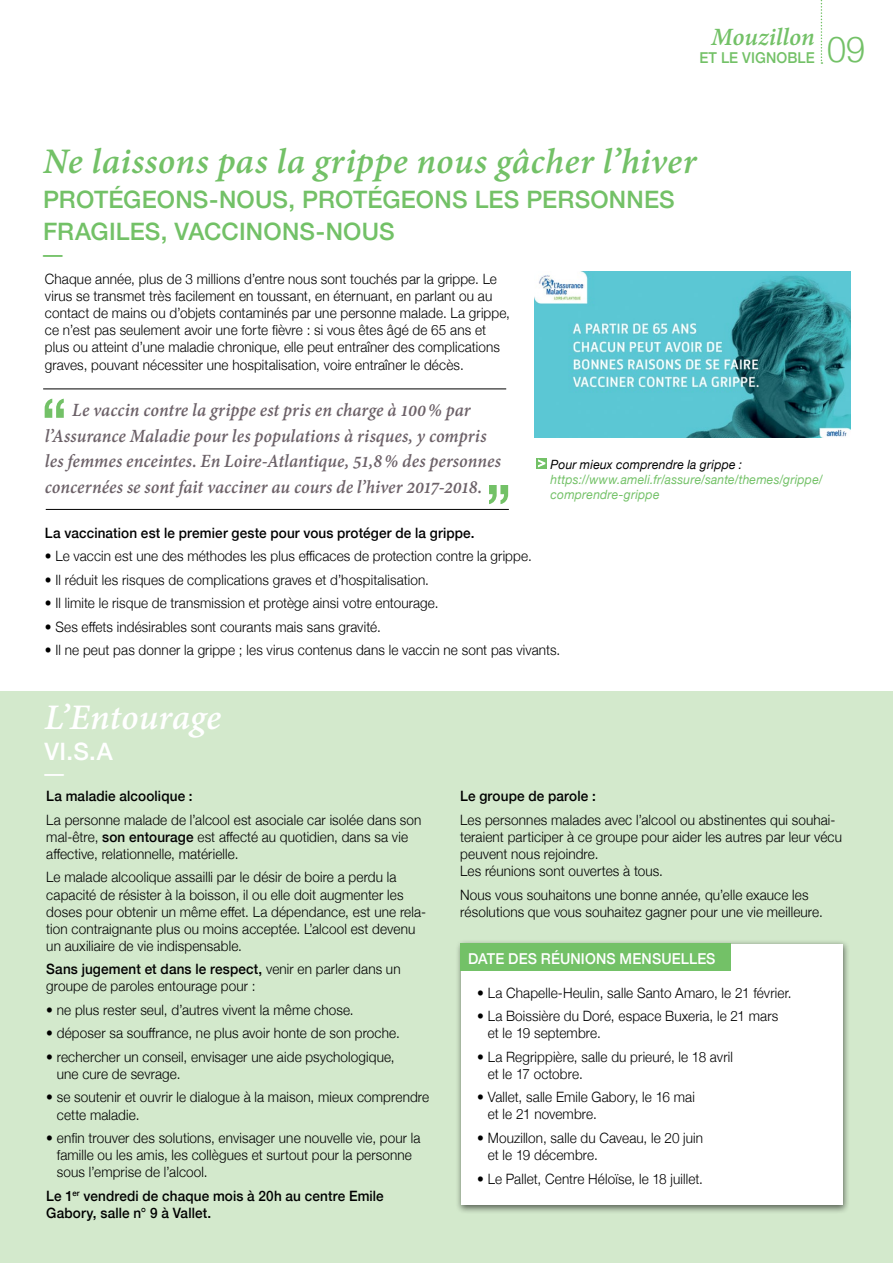
<style>
.page{position:relative;width:893px;height:1263px;background:#fff}
.page>*{position:absolute;margin:0;border:0;box-sizing:border-box;transform-origin:0 0}
.t1{font:italic 700 39px "Adobe Devanagari";letter-spacing:.005em;color:#73c167}
.t2{font:italic 700 39px "Adobe Devanagari";letter-spacing:.005em;color:#fff}
.t3{font:italic 700 39px "Helvetica Neue";color:#fff}
.t4{font:italic 700 39px "Helvetica Neue";color:#73c167}
.t5{font:300 36px "Helvetica Neue";color:#73c167;scale:.95 1}
.t6{font:italic 700 27px "Adobe Devanagari";color:#73c167}
.t7{font:500 24px/31.5px "Helvetica Neue";letter-spacing:.01em;color:#73c167}
.t8{font:500 24px "Helvetica Neue";color:#fff}
.t9{font:italic 700 20.25px/25.5px "Adobe Devanagari";color:#6c6168;scale:.95 1}
.t10{font:500 15px "Helvetica Neue";letter-spacing:.01em;color:#fff;scale:.95 1}
.t11{font:500 15px "Helvetica Neue";letter-spacing:.01em;color:#73c167;scale:.95 1}
.t12{font:300 14.25px/17.1px "Helvetica Neue";letter-spacing:.01em;color:#000;scale:.95 1}
.t13{font:500 14.25px/17.1px "Helvetica Neue";letter-spacing:.01em;color:#000;scale:.95 1}
.t14{font:italic 12.75px/15px "Helvetica Neue";letter-spacing:.02em;color:#73c167;scale:.95 1}
.t15{font:italic 12.75px "Helvetica Neue";letter-spacing:.015em;color:#000;scale:.95 1}
.s1{font-weight:500}
</style>
<div class="page">
<svg style="left:821px;top:0;width:1px;height:64px"></svg>
<div style="left:0;top:691px;width:893px;height:572px;background:#d3e9cc"></div>
<div style="left:455px;top:939px;width:395px;height:275px;background:#000;opacity:.58"></div>
<div style="left:461px;top:944px;width:382px;height:261px;background:#fff"></div>
<img style="left:534px;top:271px;width:317px;height:167px">
<div style="left:460px;top:943px;width:270px;height:28px;background:#73c167"></div>
<div style="left:536px;top:458px;width:11px;height:11px;background:#73c167"></div>
<svg style="left:538px;top:459px;width:8px;height:9px"></svg>
<svg style="left:44px;top:399px;width:20px;height:19px"></svg>
<svg style="left:489px;top:485px;width:19px;height:19px"></svg>
<hr style="left:43px;top:388px;width:463px;height:1px;background:#000">
<hr style="left:46px;top:509px;width:463px;height:1px;background:#000">
<h3 class="t6" style="left:711px;top:21px;width:105px">Mouzillon</h3>
<p class="t11" style="left:699px;top:45px;width:123px">et le vignoble</p>
<h2 class="t5" style="left:827px;top:21px;width:42px">09</h2>
<h1 class="t1" style="left:43px;top:139px;width:655px">Ne laissons pas la grippe nous gâcher l’hiver</h1>
<h3 class="t7" style="left:43px;top:182px;width:630px">Protégeons-nous, protégeons les personnes fragiles, vaccinons-nous</h3>
<h1 class="t4" style="left:43px;top:207px;width:21px">_</h1>
<p class="t12" style="left:45px;top:269px;width:491px">Chaque année, plus de 3 millions d’entre nous sont touchés par la grippe. Le virus se transmet très facilement en toussant, en éternuant, en parlant ou au contact de mains ou d’objets contaminés par une personne malade. La grippe, ce n’est pas seulement avoir une forte fièvre : si vous êtes âgé de 65 ans et plus ou atteint d’une maladie chronique, elle peut entraîner des complications graves, pouvant nécessiter une hospitalisation, voire entraîner le décès.</p>
<p class="t9" style="left:45px;top:400px;width:481px;text-indent:27px">Le vaccin contre la grippe est pris en charge à 100 % par l’Assurance Maladie pour les populations à risques, y compris les femmes enceintes. En Loire-Atlantique, 51,8 % des personnes concernées se sont fait vacciner au cours de l’hiver 2017-2018.</p>
<p class="t13" style="left:45px;top:523px;width:454px">La vaccination est le premier geste pour vous protéger de la grippe.</p>
<p class="t12" style="left:45px;top:546px;width:514px">• Le vaccin est une des méthodes les plus efficaces de protection contre la grippe.</p>
<p class="t12" style="left:45px;top:570px;width:406px">• Il réduit les risques de complications graves et d’hospitalisation.</p>
<p class="t12" style="left:45px;top:593px;width:416px">• Il limite le risque de transmission et protège ainsi votre entourage.</p>
<p class="t12" style="left:45px;top:617px;width:355px">• Ses effets indésirables sont courants mais sans gravité.</p>
<p class="t12" style="left:45px;top:640px;width:544px">• Il ne peut pas donner la grippe ; les virus contenus dans le vaccin ne sont pas vivants.</p>
<p class="t15" style="left:551px;top:455px;width:203px">Pour mieux comprendre la grippe :</p>
<p class="t14" style="left:551px;top:472px;width:288px">https://www.ameli.fr/assure/sante/themes/grippe/ comprendre-grippe</p>
<h1 class="t2" style="left:45px;top:695px;width:178px">L’Entourage</h1>
<h3 class="t8" style="left:45px;top:732px;width:70px">VI .S.A</h3>
<h1 class="t3" style="left:45px;top:726px;width:21px">_</h1>
<p class="t13" style="left:46px;top:786px;width:156px">La maladie alcoolique :</p>
<p class="t12" style="left:46px;top:810px;width:396px">La personne malade de l’alcool est asociale car isolée dans son mal-être, <span class="s1">son entourage</span> est affecté au quotidien, dans sa vie affective, relationnelle, matérielle.</p>
<p class="t12" style="left:46px;top:868px;width:401px">Le malade alcoolique assailli par le désir de boire a perdu la capacité de résister à la boisson, il ou elle doit augmenter les doses pour obtenir un même effet. La dépendance, est une rela&shy;tion contraignante plus ou moins acceptée. L’alcool est devenu un auxiliaire de vie indispensable.</p>
<p class="t12" style="left:46px;top:960px;width:374px"><span class="s1">Sans jugement et dans le respect,</span> venir en parler dans un groupe de paroles entourage pour :</p>
<p class="t12" style="left:46px;top:1000px;width:325px">• ne plus rester seul, d’autres vivent la même chose.</p>
<p class="t12" style="left:46px;top:1024px;width:374px">• déposer sa souffrance, ne plus avoir honte de son proche.</p>
<p class="t12" style="left:57px;top:1047px;width:357px;text-indent:-11px">• rechercher un conseil, envisager une aide psychologique, une cure de sevrage.</p>
<p class="t12" style="left:57px;top:1088px;width:393px;text-indent:-11px">• se soutenir et ouvrir le dialogue à la maison, mieux comprendre cette maladie.</p>
<p class="t12" style="left:57px;top:1128px;width:384px;text-indent:-11px">• enfin trouver des solutions, envisager une nouvelle vie, pour la famille ou les amis, les collègues et surtout pour la personne sous l’emprise de l’alcool.</p>
<p class="t13" style="left:46px;top:1186px;width:357px">Le 1<sup>er</sup> vendredi de chaque mois à 20h au centre Emile<br>Gabory, salle n° 9 à Vallet.</p>
<p class="t13" style="left:460px;top:786px;width:144px">Le groupe de parole :</p>
<p class="t12" style="left:460px;top:810px;width:403px">Les personnes malades avec l’alcool ou abstinentes qui souhai&shy;teraient participer à ce groupe pour aider les autres par leur vécu peuvent nous rejoindre.<br>Les réunions sont ouvertes à tous.</p>
<p class="t12" style="left:460px;top:885px;width:383px">Nous vous souhaitons une bonne année, qu’elle exauce les résolutions que vous souhaitez gagner pour une vie meilleure.</p>
<p class="t10" style="left:468px;top:946px;width:260px">Date des réunions mensuelles</p>
<p class="t12" style="left:477px;top:983px;width:332px">• La Chapelle-Heulin, salle Santo Amaro, le 21 février.</p>
<p class="t12" style="left:488px;top:1006px;width:307px;text-indent:-11px">• La Boissière du Doré, espace Buxeria, le 21 mars et le 19 septembre.</p>
<p class="t12" style="left:488px;top:1047px;width:260px;text-indent:-11px">• La Regrippière, salle du prieuré, le 18 avril et le 17 octobre.</p>
<p class="t12" style="left:488px;top:1088px;width:219px;text-indent:-11px">• Vallet, salle Emile Gabory, le 16 mai et le 21 novembre.</p>
<p class="t12" style="left:488px;top:1128px;width:228px;text-indent:-11px">• Mouzillon, salle du Caveau, le 20 juin et le 19 décembre.</p>
<p class="t12" style="left:477px;top:1169px;width:239px">• Le Pallet, Centre Héloïse, le 18 juillet.</p>
</div>
